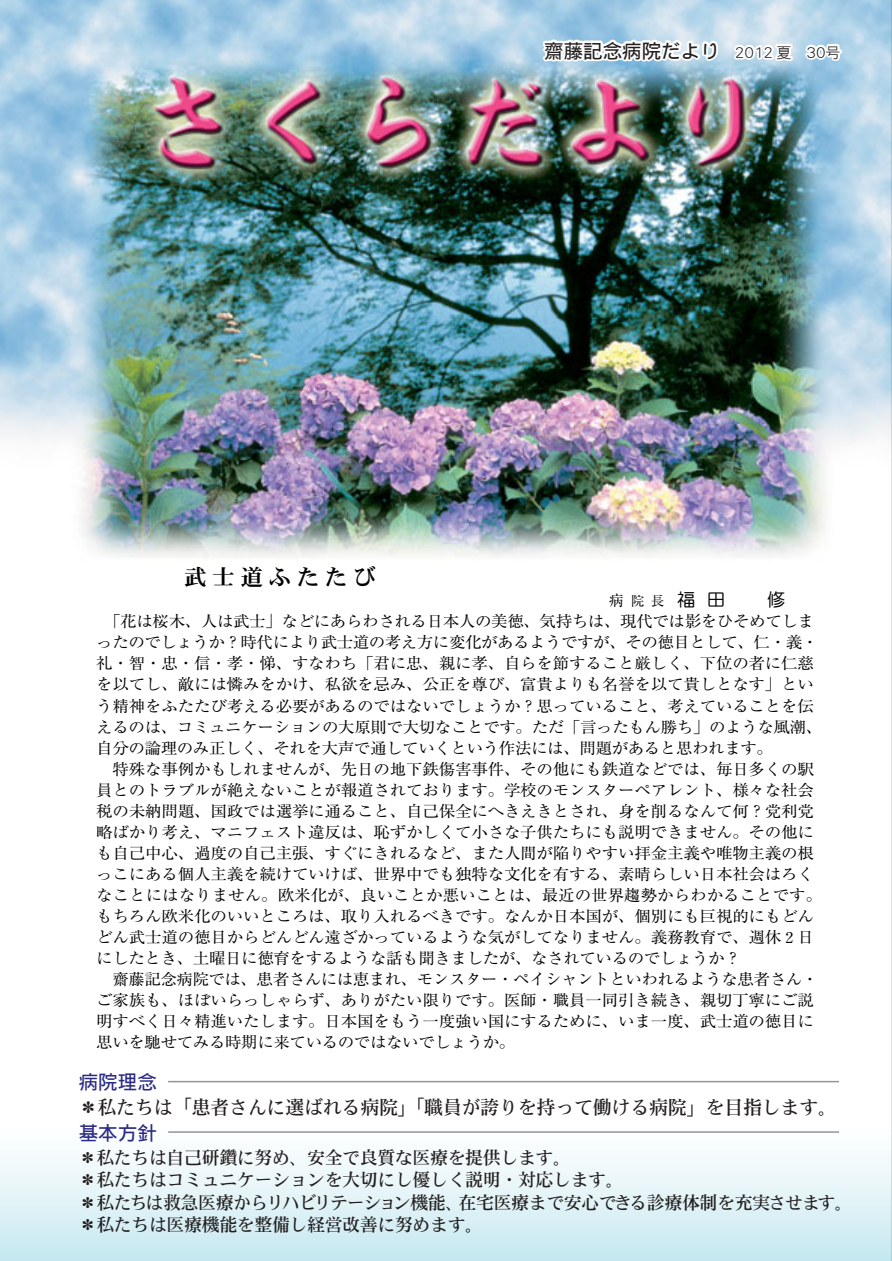
<style>
.page{position:relative;width:892px;height:1261px;background:#fff}
.page>*{position:absolute;margin:0;border:0;box-sizing:border-box;transform-origin:0 0}
.t1{font:22.5px "DFPHS Mincho CID W7";letter-spacing:.25em;color:#000}
.t2{font:19.5px "DFP Gothic PCID W5";color:#231f20}
.t3{font:19.5px "DFP Gothic PCID W5";color:#2a2a86}
.t4{font:19.2px "DFP Mincho PCID W5";letter-spacing:-.02em;color:#231f20}
.t5{font:18px/22.5px "DFP Mincho PCID W5";letter-spacing:-.025em;color:#231f20}
.t6{font:15.6px/21px "Ryumin";letter-spacing:-.015em;color:#000;scale:1.05 1}
.s1{font-family:"DFP Gothic PCID W3";font-size:15px;color:#fff}
.s2{font-family:"DFP Gothic PCID W3";font-size:15px}
.s3{font-size:15px}
</style>
<div class="page">
<img style="left:0;top:0;width:891px;height:1260px">
<hr style="left:168px;top:1080px;width:670px;height:2px;background:#939598">
<hr style="left:168px;top:1130px;width:670px;height:2px;background:#939598">
<p class="t2" style="left:544px;top:43px;width:298px">齋藤記念病院だより<span class="s1">　</span><span class="s2">2012 夏　30号</span></p>
<h1 class="t1" style="left:96px;top:567px;width:280px"><span class="s3">　　　　　　</span>武士道ふたたび</h1>
<p class="t6" style="left:96px;top:613px;width:692px;text-indent:8px">「花は桜木、人は武士」などにあらわされる日本人の美徳、気持ちは、現代では影をひそめてしまったのでしょうか？時代により武士道の考え方に変化があるようですが、その徳目として、仁・義・礼・智・忠・信・孝・悌、すなわち「君に忠、親に孝、自らを節すること厳しく、下位の者に仁慈を以てし、敵には憐みをかけ、私欲を忌み、公正を尊び、富貴よりも名誉を以て貴しとなす」という精神をふたたび考える必要があるのではないでしょうか？思っていること、考えていることを伝えるのは、コミュニケーションの大原則で大切なことです。ただ「言ったもん勝ち」のような風潮、自分の論理のみ正しく、それを大声で通していくという作法には、問題があると思われます。<br>　特殊な事例かもしれませんが、先日の地下鉄傷害事件、その他にも鉄道などでは、毎日多くの駅員とのトラブルが絶えないことが報道されております。学校のモンスターペアレント、様々な社会税の未納問題、国政では選挙に通ること、自己保全にへきえきとされ、身を削るなんて何？党利党略ばかり考え、マニフェスト違反は、恥ずかしくて小さな子供たちにも説明できません。その他にも自己中心、過度の自己主張、すぐにきれるなど、また人間が陥りやすい拝金主義や唯物主義の根っこにある個人主義を続けていけば、世界中でも独特な文化を有する、素晴らしい日本社会はろくなことにはなりません。欧米化が、良いことか悪いことは、最近の世界趨勢からわかることです。もちろん欧米化のいいところは、取り入れるべきです。なんか日本国が、個別にも巨視的にもどんどん武士道の徳目からどんどん遠ざかっているような気がしてなりません。義務教育で、週休２日にしたとき、土曜日に徳育をするような話も聞きましたが、なされているのでしょうか？<br>　齋藤記念病院では、患者さんには恵まれ、モンスター・ペイシャントといわれるような患者さん・ご家族も、ほぼいらっしゃらず、ありがたい限りです。医師・職員一同引き続き、親切丁寧にご説明すべく日々精進いたします。日本国をもう一度強い国にするために、いま一度、武士道の徳目に思いを馳せてみる時期に来ているのではないでしょうか。</p>
<p class="t3" style="left:79px;top:1073px;width:79px">病院理念</p>
<p class="t4" style="left:79px;top:1099px;width:759px">＊私たちは「患者さんに選ばれる病院」「職員が誇りを持って働ける病院」を目指します。</p>
<p class="t3" style="left:79px;top:1124px;width:79px">基本方針</p>
<p class="t5" style="left:79px;top:1147px;width:775px">＊私たちは自己研鑽に努め、安全で良質な医療を提供します。<br>＊私たちはコミュニケーションを大切にし優しく説明・対応します。<br>＊私たちは救急医療からリハビリテーション機能、在宅医療まで安心できる診療体制を充実させます。＊私たちは医療機能を整備し経営改善に努めます。</p>
</div>
